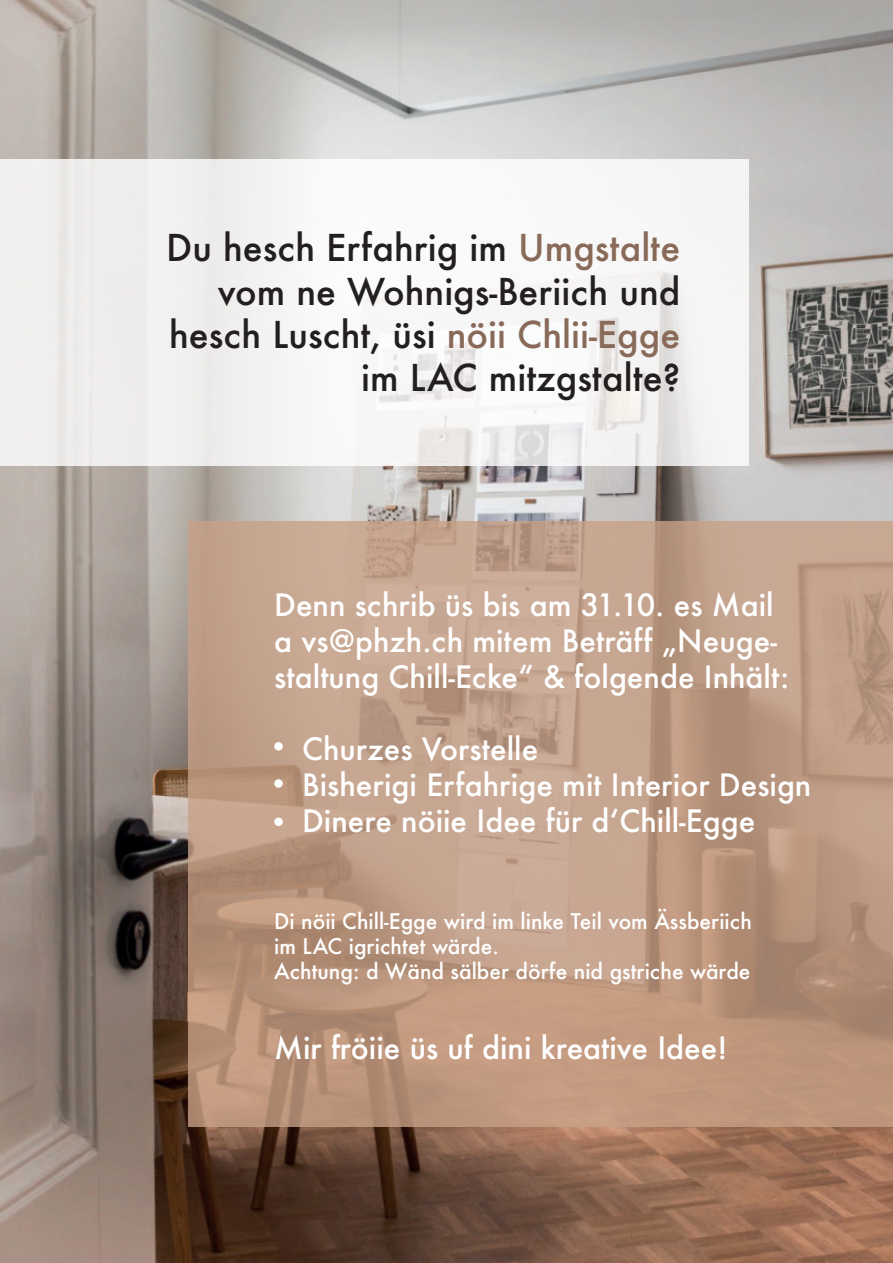
<style>
.page{position:relative;width:893px;height:1263px;background:#fff}
.page>*{position:absolute;margin:0;border:0;box-sizing:border-box;transform-origin:0 0}
.t1{font:500 36px/43.2px "Futura";color:#231f20;text-align:right}
.t2{font:500 30px/36px "Futura";color:#fff}
.t3{font:500 21px/25.2px "Futura";color:#fff}
.s1{color:#896a58}
</style>
<div class="page">
<img style="left:0;top:0;width:893px;height:1263px">
<div style="left:0;top:159px;width:748px;height:307px;background:#f4f4f3"></div>
<svg style="left:188px;top:521px;width:705px;height:606px;background:#bf9c85"></svg>
<div style="left:274px;top:742px;width:9px;height:8px;background:#fff;border-radius:50%"></div>
<div style="left:274px;top:779px;width:9px;height:9px;background:#fff;border-radius:50%"></div>
<div style="left:274px;top:817px;width:9px;height:9px;background:#fff;border-radius:50%"></div>
<p class="t1" style="left:166px;top:226px;width:516px">Du hesch Erfahrig im <span class="s1">Umgstalte </span>vom ne Wohnigs-Beriich und hesch Luscht, üsi <span class="s1">nöii Chlii-Egge </span>im LAC mitzgstalte?</p>
<p class="t2" style="left:274px;top:586px;width:517px">Denn schrib üs bis am 31.10. es Mail a vs@phzh.ch mitem Beträff „Neuge&shy;staltung Chill-Ecke“ &amp; folgende Inhält:</p>
<p class="t2" style="left:302px;top:730px;width:511px">Churzes Vorstelle<br>Bisherigi Erfahrige mit Interior Design<br>Dinere nöiie Idee für d‘Chill-Egge</p>
<p class="t3" style="left:274px;top:908px;width:479px">Di nöii Chill-Egge wird im linke Teil vom Ässberiich im LAC igrichtet wärde.<br>Achtung: d Wänd sälber dörfe nid gstriche wärde</p>
<p class="t2" style="left:274px;top:1029px;width:455px">Mir fröiie üs uf dini kreative Idee!</p>
</div>
